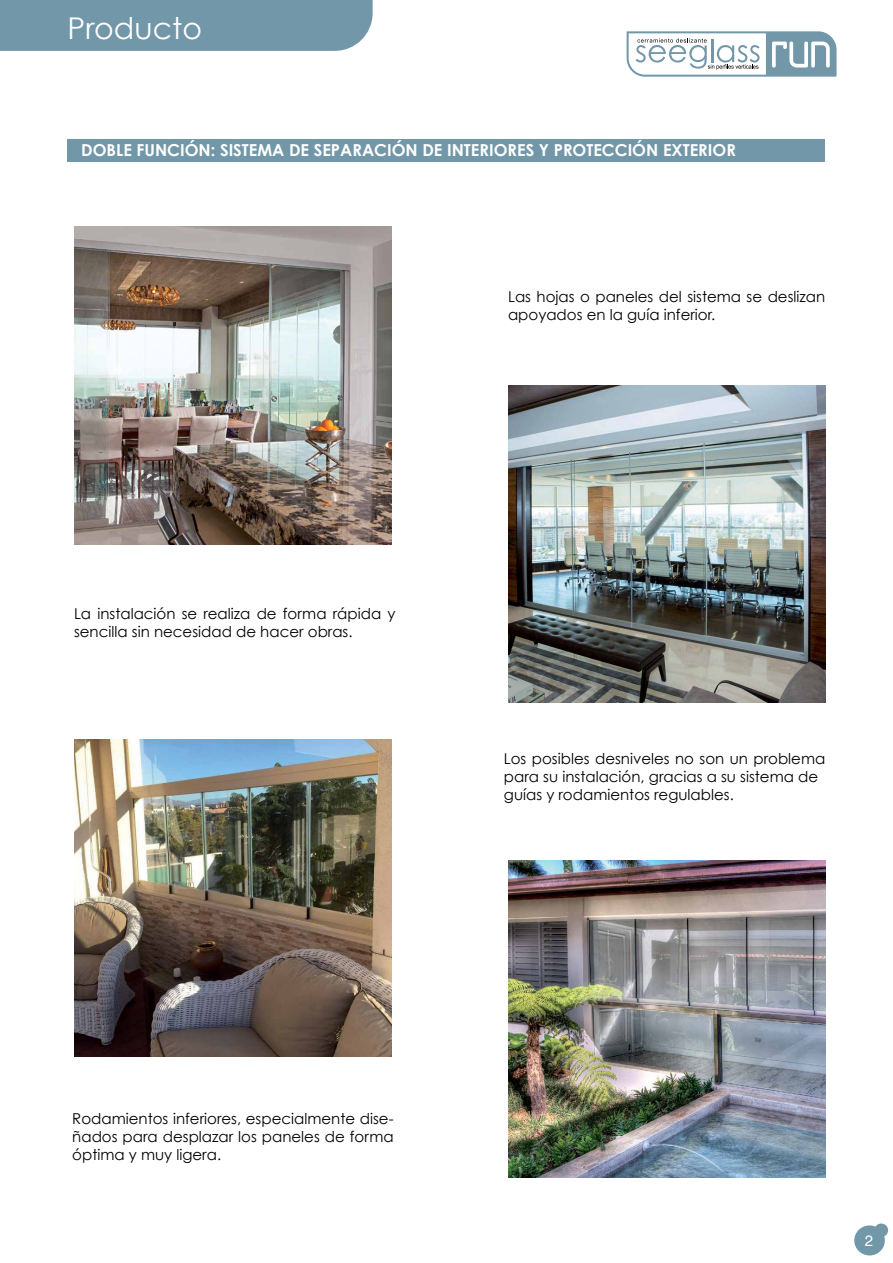
<style>
.page{position:relative;width:893px;height:1263px;background:#fff}
.page>*{position:absolute;margin:0;border:0;box-sizing:border-box;transform-origin:0 0}
.t1{font:30px "Century Gothic";color:#fff}
.t2{font:700 16.5px "Century Gothic";color:#fff}
.t3{font:15px/18px "Century Gothic";color:#000}
.t4{font:15px "Helvetica";color:#fff}
</style>
<div class="page">
<svg style="left:626px;top:31px;width:211px;height:46px"></svg>
<img style="left:508px;top:385px;width:317px;height:318px">
<img style="left:508px;top:861px;width:317px;height:317px">
<img style="left:74px;top:227px;width:317px;height:317px">
<img style="left:74px;top:739px;width:317px;height:318px">
<svg style="left:854px;top:1223px;width:34px;height:32px"></svg>
<div style="left:0;top:0;width:373px;height:51px;background:#7297a9"></div>
<div style="left:68px;top:139px;width:757px;height:23px;background:#7297a9"></div>
<h1 class="t1" style="left:68px;top:10px;width:136px">Producto</h1>
<p class="t2" style="left:81px;top:140px;width:656px">DOBLE FUNCIÓN: SISTEMA DE SEPARACIÓN DE INTERIORES Y PROTECCIÓN EXTERIOR</p>
<p class="t3" style="left:508px;top:287px;width:319px">Las hojas o paneles del sistema se deslizan apoyados en la guía inferior.</p>
<p class="t3" style="left:74px;top:605px;width:323px">La instalación se realiza de forma rápida y sencilla sin necesidad de hacer obras.</p>
<p class="t3" style="left:504px;top:749px;width:323px">Los posibles desniveles no son un problema para su instalación, gracias a su sistema de guías y rodamientos regulables.</p>
<p class="t3" style="left:72px;top:1109px;width:323px;text-align:justify">Rodamientos inferiores, especialmente dise&shy;ñados para desplazar los paneles de forma óptima y muy ligera.</p>
<p class="t4" style="left:865px;top:1229px;width:10px">2</p>
</div>
